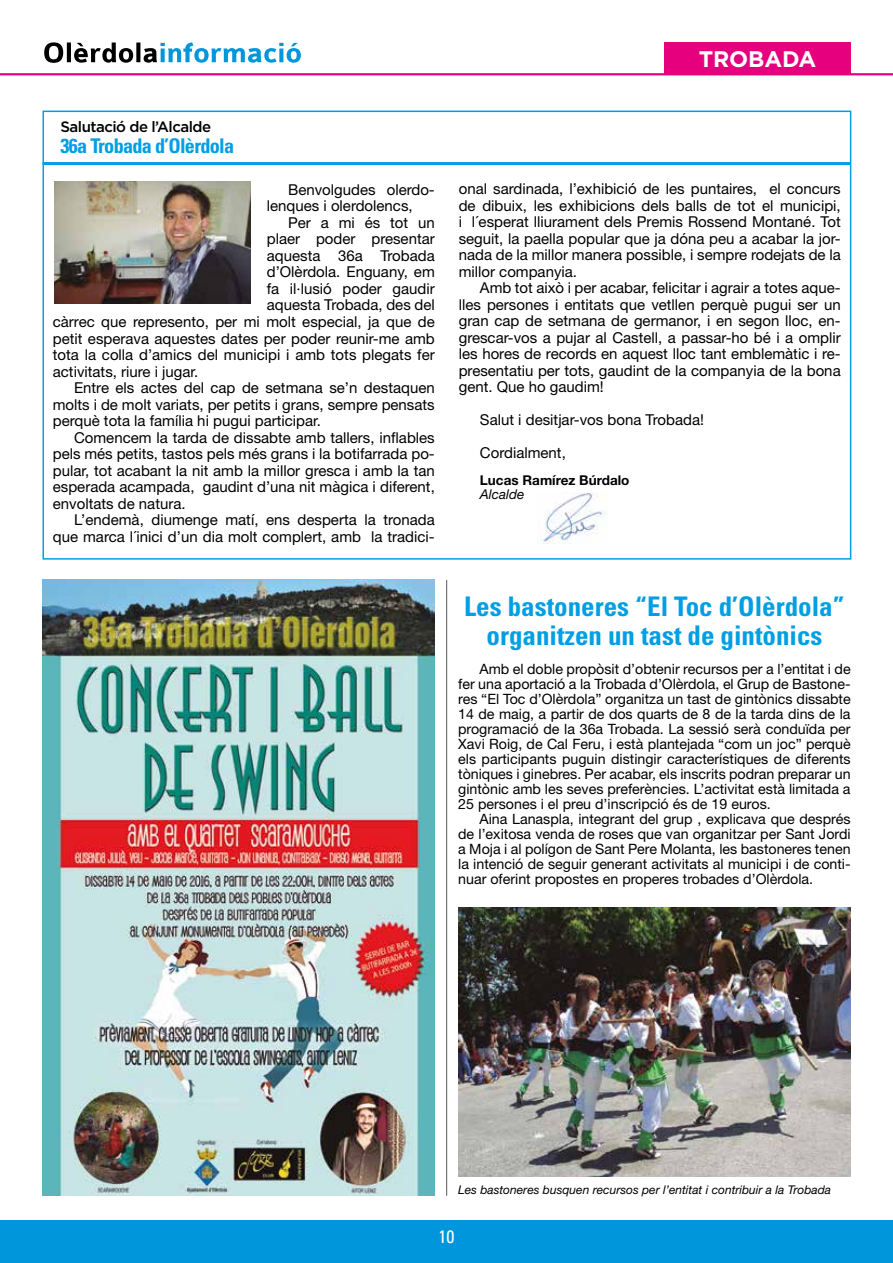
<style>
.page{position:relative;width:893px;height:1263px;background:#fff}
.page>*{position:absolute;margin:0;border:0;box-sizing:border-box;transform-origin:0 0}
.t1{font:700 condensed 27px/28.5px "Univers";color:#009fe3;text-align:center}
.t2{font:700 22.5px "Gotham";letter-spacing:-.005em;color:#fff}
.t3{font:700 condensed 20.25px "Univers";letter-spacing:-.035em;color:#009fe3}
.t4{font:condensed 18px "Univers";color:#fff}
.t5{font:15px/16.5px "Helvetica Neue";color:#000;text-align:justify}
.t6{font:500 15px "Gotham";letter-spacing:-.035em;color:#000}
.t7{font:14.25px/15px "Helvetica Neue";color:#000;text-align:justify}
.t8{font:700 13.5px "Helvetica Neue";color:#000}
.t9{font:italic 13.5px "Helvetica Neue";color:#000}
.t10{font:italic 12px "Helvetica Neue";color:#000}
</style>
<div class="page">
<div style="left:0;top:1220px;width:893px;height:43px;background:#0096dc"></div>
<svg style="left:44px;top:42px;width:257px;height:21px"></svg>
<hr style="left:0;top:73px;width:893px;height:2px;background:#e6007d">
<img style="left:458px;top:908px;width:392px;height:268px">
<hr style="left:446px;top:580px;width:1px;height:616px;background:#575756">
<div style="left:43px;top:111px;width:808px;height:449px;border:2px solid #009fe3"></div>
<img style="left:54px;top:182px;width:197px;height:121px">
<hr style="left:43px;top:162px;width:807px;height:3px;background:#009fe3">
<img style="left:540px;top:492px;width:67px;height:51px">
<div style="left:664px;top:43px;width:186px;height:31px;background:#e6007d"></div>
<img style="left:43px;top:580px;width:392px;height:616px">
<p class="t6" style="left:61px;top:118px;width:152px">Salutació de l’Alcalde</p>
<h3 class="t3" style="left:61px;top:134px;width:175px">36a Trobada d’Olèrdola</h3>
<p class="t5" style="left:267px;top:181px;width:169px;text-indent:21px">Benvolgudes olerdo&shy;lenques i olerdolencs,</p>
<p class="t5" style="left:288px;top:214px;width:148px">Per a mi és tot un</p>
<p class="t5" style="left:267px;top:230px;width:169px">plaer poder presentar</p>
<p class="t5" style="left:267px;top:247px;width:169px">aquesta 36a Trobada</p>
<p class="t5" style="left:267px;top:263px;width:169px">d’Olèrdola. Enguany, em</p>
<p class="t5" style="left:267px;top:280px;width:169px">fa il·lusió poder gaudir</p>
<p class="t5" style="left:267px;top:296px;width:169px">aquesta Trobada, des del</p>
<p class="t5" style="left:53px;top:313px;width:383px">càrrec que represento, per mi molt especial, ja que de</p>
<p class="t5" style="left:53px;top:330px;width:383px">petit esperava aquestes dates per poder reunir-me amb</p>
<p class="t5" style="left:53px;top:346px;width:383px">tota la colla d’amics del municipi i amb tots plegats fer</p>
<p class="t5" style="left:53px;top:363px;width:147px">activitats, riure i jugar.</p>
<p class="t5" style="left:74px;top:379px;width:362px">Entre els actes del cap de setmana se’n destaquen</p>
<p class="t5" style="left:53px;top:396px;width:383px">molts i de molt variats, per petits i grans, sempre pensats</p>
<p class="t5" style="left:53px;top:412px;width:270px">perquè tota la família hi pugui participar.</p>
<p class="t5" style="left:74px;top:429px;width:362px">Comencem la tarda de dissabte amb tallers, inflables</p>
<p class="t5" style="left:53px;top:445px;width:383px">pels més petits, tastos pels més grans i la botifarrada po-</p>
<p class="t5" style="left:53px;top:462px;width:383px">pular, tot acabant la nit amb la millor gresca i amb la tan</p>
<p class="t5" style="left:53px;top:478px;width:383px">esperada acampada, gaudint d’una nit màgica i diferent,</p>
<p class="t5" style="left:53px;top:495px;width:134px">envoltats de natura.</p>
<p class="t5" style="left:74px;top:511px;width:362px">L’endemà, diumenge matí, ens desperta la tronada</p>
<p class="t5" style="left:53px;top:528px;width:383px">que marca l´inici d’un dia molt complert, amb la tradici-</p>
<h2 class="t2" style="left:699px;top:46px;width:119px">TROBADA</h2>
<p class="t5" style="left:459px;top:181px;width:384px">onal sardinada, l’exhibició de les puntaires, el concurs de dibuix, les exhibicions dels balls de tot el municipi, i l´esperat lliurament dels Premis Rossend Montané. Tot seguit, la paella popular que ja dóna peu a acabar la jor&shy;nada de la millor manera possible, i sempre rodejats de la millor companyia.</p>
<p class="t5" style="left:459px;top:280px;width:384px;text-indent:21px">Amb tot això i per acabar, felicitar i agrair a totes aque&shy;lles persones i entitats que vetllen perquè pugui ser un gran cap de setmana de germanor, i en segon lloc, en&shy;grescar-vos a pujar al Castell, a passar-ho bé i a omplir les hores de records en aquest lloc tant emblemàtic i re&shy;presentatiu per tots, gaudint de la companyia de la bona gent. Que ho gaudim!</p>
<p class="t5" style="left:480px;top:412px;width:225px">Salut i desitjar-vos bona Trobada!</p>
<p class="t5" style="left:480px;top:445px;width:87px">Cordialment,</p>
<p class="t8" style="left:480px;top:472px;width:151px">Lucas Ramírez Búrdalo</p>
<p class="t9" style="left:480px;top:486px;width:46px">Alcalde</p>
<h1 class="t1" style="left:464px;top:592px;width:382px">Les bastoneres “El Toc d’Olèrdola” organitzen un tast de gintònics</h1>
<p class="t7" style="left:458px;top:661px;width:394px;text-indent:21px">Amb el doble propòsit d’obtenir recursos per a l’entitat i de fer una aportació a la Trobada d’Olèrdola, el Grup de Bastone&shy;res “El Toc d’Olèrdola” organitza un tast de gintònics dissabte 14 de maig, a partir de dos quarts de 8 de la tarda dins de la programació de la 36a Trobada. La sessió serà conduïda per Xavi Roig, de Cal Feru, i està plantejada “com un joc” perquè els participants puguin distingir característiques de diferents tòniques i ginebres. Per acabar, els inscrits podran preparar un gintònic amb les seves preferències. L’activitat està limitada a 25 persones i el preu d’inscripció és de 19 euros.</p>
<p class="t7" style="left:458px;top:811px;width:394px;text-indent:21px">Aina Lanaspla, integrant del grup , explicava que després de l’exitosa venda de roses que van organitzar per Sant Jordi a Moja i al polígon de Sant Pere Molanta, les bastoneres tenen la intenció de seguir generant activitats al municipi i de conti&shy;nuar oferint propostes en properes trobades d’Olèrdola.</p>
<p class="t10" style="left:458px;top:1182px;width:374px">Les bastoneres busquen recursos per l’entitat i contribuir a la Trobada</p>
<p class="t4" style="left:438px;top:1225px;width:17px">10</p>
</div>
